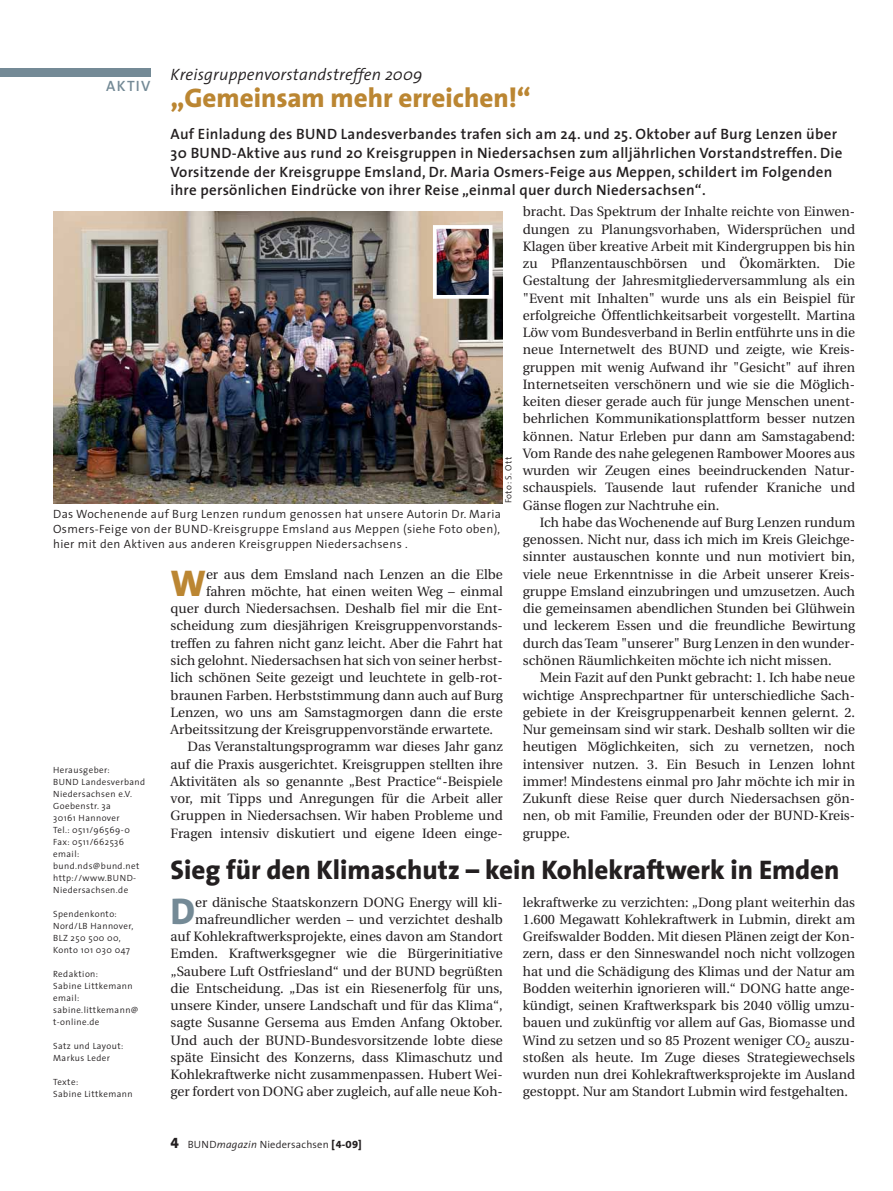
<style>
.page{position:relative;width:893px;height:1191px;background:#fff}
.page>*{position:absolute;margin:0;border:0;box-sizing:border-box;transform-origin:0 0}
.t1{font:800 37.35px "The Sans";color:#748a96}
.t2{font:800 37.35px "The Sans";color:#bb8632}
.t3{font:800 27px "The Sans";color:#231f20}
.t4{font:800 27px "The Sans";color:#bb8632}
.t5{font:italic 300 16.5px "The Sans";letter-spacing:.01em;color:#231f20}
.t6{font:600 15px/18.8px "The Sans";letter-spacing:.02em;color:#231f20}
.t7{font:600 15px "The Sans";letter-spacing:.09em;color:#748a96}
.t8{font:13.5px/17.2px "Utopia";color:#231f20;text-align:justify}
.t9{font:300 12px/15px "The Sans";letter-spacing:.03em;color:#231f20;text-align:justify}
.t10{font:300 10.5px "The Sans";letter-spacing:.02em;color:#231f20}
.t11{font:300 9px/12px "The Sans";letter-spacing:.045em;color:#231f20}
.s1{font-family:"The Sans Extra Bold Caps";font-weight:400;font-size:15px}
.s2{font-style:italic}
.s3{font-family:"The Sans Extra Bold Caps";font-weight:400}
</style>
<div class="page">
<div style="left:0;top:68px;width:151px;height:9px;background:#748a96"></div>
<img style="left:53px;top:211px;width:450px;height:292px">
<img style="left:438px;top:230px;width:49px;height:64px">
<div style="left:433px;top:225px;width:59px;height:74px;border:4px solid #fff"></div>
<p class="t7" style="left:106px;top:80px;width:46px">AKTIV</p>
<p class="t5" style="left:171px;top:68px;width:253px">Kreisgruppenvorstandstreffen 2009</p>
<h2 class="t4" style="left:171px;top:88px;width:362px">„Gemeinsam mehr erreichen!“</h2>
<p class="t6" style="left:170px;top:126px;width:673px">Auf Einladung des BUND Landesverbandes trafen sich am 24. und 25. Oktober auf Burg Lenzen über 30 BUND-Aktive aus rund 20 Kreisgruppen in Niedersachsen zum alljährlichen Vorstandstreffen. Die Vorsitzende der Kreisgruppe Emsland, Dr. Maria Osmers-Feige aus Meppen, schildert im Folgenden ihre persönlichen Eindrücke von ihrer Reise „einmal quer durch Niedersachsen“.</p>
<p class="t8" style="left:523px;top:204px;width:334px">bracht. Das Spektrum der Inhalte reichte von Einwen&shy;dungen zu Planungsvorhaben, Widersprüchen und Klagen über kreative Arbeit mit Kindergruppen bis hin zu Pflanzentauschbörsen und Ökomärkten. Die Gestaltung der Jahresmitgliederversammlung als ein "Event mit Inhalten" wurde uns als ein Beispiel für erfolgreiche Öffentlichkeitsarbeit vorgestellt. Martina Löw vom Bundesverband in Berlin entführte uns in die neue Internetwelt des BUND und zeigte, wie Kreis&shy;gruppen mit wenig Aufwand ihr "Gesicht" auf ihren Internetseiten verschönern und wie sie die Möglich&shy;keiten dieser gerade auch für junge Menschen unent&shy;behrlichen Kommunikationsplattform besser nutzen können. Natur Erleben pur dann am Samstagabend:<br>Vom Rande des nahe gelegenen Rambower Moores aus wurden wir Zeugen eines beeindruckenden Natur&shy;schauspiels. Tausende laut rufender Kraniche und Gänse flogen zur Nachtruhe ein.</p>
<p class="t8" style="left:523px;top:515px;width:334px;text-indent:17px">Ich habe das Wochenende auf Burg Lenzen rundum genossen. Nicht nur, dass ich mich im Kreis Gleichge&shy;sinnter austauschen konnte und nun motiviert bin, viele neue Erkenntnisse in die Arbeit unserer Kreis&shy;gruppe Emsland einzubringen und umzusetzen. Auch die gemeinsamen abendlichen Stunden bei Glühwein und leckerem Essen und die freundliche Bewirtung durch das Team "unserer" Burg Lenzen in den wunder&shy;schönen Räumlichkeiten möchte ich nicht missen.</p>
<p class="t8" style="left:523px;top:670px;width:334px;text-indent:17px">Mein Fazit auf den Punkt gebracht: 1. Ich habe neue wichtige Ansprechpartner für unterschiedliche Sach&shy;gebiete in der Kreisgruppenarbeit kennen gelernt. 2.<br>Nur gemeinsam sind wir stark. Deshalb sollten wir die heutigen Möglichkeiten, sich zu vernetzen, noch intensiver nutzen. 3. Ein Besuch in Lenzen lohnt immer! Mindestens einmal pro Jahr möchte ich mir in Zukunft diese Reise quer durch Niedersachsen gön&shy;nen, ob mit Familie, Freunden oder der BUND-Kreis&shy;gruppe.</p>
<p class="t11" style="left:503px;top:503px;width:48px;rotate:-90deg">Foto: S. Ott</p>
<p class="t9" style="left:53px;top:508px;width:449px">Das Wochenende auf Burg Lenzen rundum genossen hat unsere Autorin Dr. Maria Osmers-Feige von der BUND-Kreisgruppe Emsland aus Meppen (siehe Foto oben), hier mit den Aktiven aus anderen Kreisgruppen Niedersachsens .</p>
<h1 class="t2" style="left:171px;top:569px;width:37px">W</h1>
<p class="t8" style="left:206px;top:566px;width:298px">er aus dem Emsland nach Lenzen an die Elbe</p>
<p class="t8" style="left:206px;top:584px;width:298px">fahren möchte, hat einen weiten Weg – einmal</p>
<p class="t8" style="left:171px;top:601px;width:334px">quer durch Niedersachsen. Deshalb fiel mir die Ent-</p>
<p class="t8" style="left:171px;top:618px;width:334px">scheidung zum diesjährigen Kreisgruppenvorstands-</p>
<p class="t8" style="left:171px;top:635px;width:334px">treffen zu fahren nicht ganz leicht. Aber die Fahrt hat</p>
<p class="t8" style="left:171px;top:653px;width:334px">sich gelohnt. Niedersachsen hat sich von seiner herbst-</p>
<p class="t8" style="left:171px;top:670px;width:334px">lich schönen Seite gezeigt und leuchtete in gelb-rot-</p>
<p class="t8" style="left:171px;top:687px;width:334px">braunen Farben. Herbststimmung dann auch auf Burg</p>
<p class="t8" style="left:171px;top:704px;width:334px">Lenzen, wo uns am Samstagmorgen dann die erste</p>
<p class="t8" style="left:171px;top:722px;width:324px">Arbeitssitzung der Kreisgruppenvorstände erwartete.</p>
<p class="t8" style="left:188px;top:739px;width:317px">Das Veranstaltungsprogramm war dieses Jahr ganz</p>
<p class="t8" style="left:171px;top:756px;width:334px">auf die Praxis ausgerichtet. Kreisgruppen stellten ihre</p>
<p class="t8" style="left:171px;top:773px;width:334px">Aktivitäten als so genannte „Best Practice“-Beispiele</p>
<p class="t8" style="left:171px;top:791px;width:334px">vor, mit Tipps und Anregungen für die Arbeit aller</p>
<p class="t8" style="left:171px;top:808px;width:334px">Gruppen in Niedersachsen. Wir haben Probleme und</p>
<p class="t8" style="left:171px;top:825px;width:334px">Fragen intensiv diskutiert und eigene Ideen einge-</p>
<p class="t11" style="left:53px;top:765px;width:94px">Herausgeber:<br>BUND Landesverband<br>Niedersachsen e.V.<br>Goebenstr. 3a<br>30161 Hannover<br>Tel.: 0511/96569-0<br>Fax: 0511/662536 email: bund.nds@bund.net http://www.BUND-<br>Niedersachsen.de</p>
<p class="t11" style="left:53px;top:909px;width:82px">Spendenkonto:<br>Nord/LB Hannover,<br>BLZ 250 500 00,<br>Konto 101 030 047</p>
<p class="t11" style="left:53px;top:969px;width:87px">Redaktion:<br>Sabine Littkemann email: sabine.littkemann@ t-online.de</p>
<p class="t11" style="left:53px;top:1041px;width:72px">Satz und Layout:<br>Markus Leder</p>
<p class="t11" style="left:53px;top:1077px;width:81px">Texte:<br>Sabine Littkemann</p>
<h2 class="t3" style="left:171px;top:859px;width:670px">Sieg für den Klimaschutz – kein Kohlekraftwerk in Emden</h2>
<p class="t8" style="left:171px;top:894px;width:334px;text-align:right">er dänische Staatskonzern DONG Energy will kli&shy;mafreundlicher werden – und verzichtet deshalb<br>auf Kohlekraftwerksprojekte, eines davon am Standort Emden. Kraftwerksgegner wie die Bürgerinitiative „Saubere Luft Ostfriesland“ und der BUND begrüßten die Entscheidung. „Das ist ein Riesenerfolg für uns, unsere Kinder, unsere Landschaft und für das Klima“, sagte Susanne Gersema aus Emden Anfang Oktober.<br>Und auch der BUND-Bundesvorsitzende lobte diese späte Einsicht des Konzerns, dass Klimaschutz und Kohlekraftwerke nicht zusammenpassen. Hubert Wei&shy;ger fordert von DONG aber zugleich, auf alle neue Koh-</p>
<p class="t8" style="left:523px;top:894px;width:334px">lekraftwerke zu verzichten: „Dong plant weiterhin das 1.600 Megawatt Kohlekraftwerk in Lubmin, direkt am Greifswalder Bodden. Mit diesen Plänen zeigt der Kon&shy;zern, dass er den Sinneswandel noch nicht vollzogen hat und die Schädigung des Klimas und der Natur am Bodden weiterhin ignorieren will.“ DONG hatte ange&shy;kündigt, seinen Kraftwerkspark bis 2040 völlig umzu&shy;bauen und zukünftig vor allem auf Gas, Biomasse und Wind zu setzen und so 85 Prozent weniger CO<sub>2</sub> auszu&shy;stoßen als heute. Im Zuge dieses Strategiewechsels wurden nun drei Kohlekraftwerksprojekte im Ausland gestoppt. Nur am Standort Lubmin wird festgehalten.</p>
<h1 class="t1" style="left:171px;top:896px;width:26px">D</h1>
<p class="t10" style="left:171px;top:1140px;width:193px"><span class="s1">4</span> BUND<span class="s2">magazin</span> Niedersachsen <span class="s3">[4-09]</span></p>
</div>
